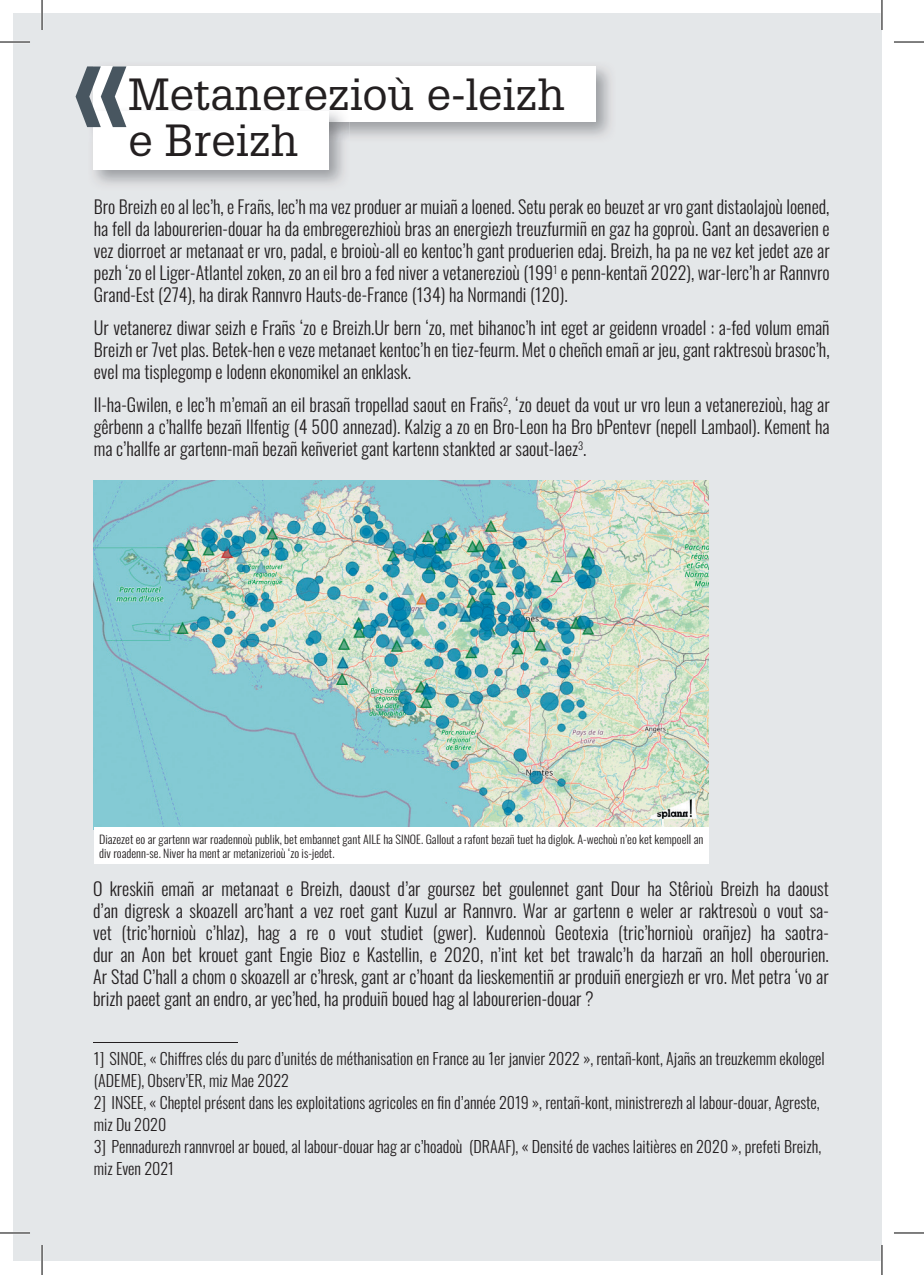
<style>
.page{position:relative;width:924px;height:1275px;background:#fff}
.page>*{position:absolute;margin:0;border:0;box-sizing:border-box;transform-origin:0 0}
.t1{font:700 140px "Glypha LT Std";color:#485660}
.t2{font:44px "Glypha LT Std";color:#231f20}
.t3{font:300 18px/22px "Oswald";color:#231f20;text-align:justify}
.t4{font:300 16px/22px "Oswald";color:#231f20}
.t5{font:300 11.6px/14.4px "Oswald";color:#231f20;scale:1.04 1}
</style>
<div class="page">
<div style="left:14px;top:14px;width:867px;height:1247px;background:#e4e7e9"></div>
<hr style="left:94px;top:1042px;width:144px;height:1px;background:#231f20">
<img style="left:94px;top:480px;width:614px;height:347px">
<div style="left:94px;top:827px;width:614px;height:36px;background:#fff"></div>
<img style="left:92px;top:66px;width:519px;height:71px">
<div style="left:93px;top:66px;width:502px;height:55px;background:#fff"></div>
<img style="left:92px;top:107px;width:257px;height:78px">
<img style="left:93px;top:107px;width:256px;height:14px">
<div style="left:93px;top:111px;width:235px;height:58px;background:#fff"></div>
<hr style="left:0;top:41px;width:30px;height:2px;background:#fff">
<hr style="left:0;top:1231px;width:30px;height:3px;background:#fff">
<hr style="left:41px;top:0;width:2px;height:30px;background:#fff">
<hr style="left:41px;top:1245px;width:2px;height:30px;background:#fff">
<hr style="left:880px;top:0;width:2px;height:30px;background:#fff">
<hr style="left:880px;top:1245px;width:2px;height:30px;background:#fff">
<hr style="left:0;top:42px;width:30px;height:1px;background:#000">
<hr style="left:893px;top:42px;width:30px;height:1px;background:#000">
<hr style="left:0;top:1232px;width:30px;height:1px;background:#000">
<hr style="left:893px;top:1232px;width:30px;height:1px;background:#000">
<hr style="left:42px;top:0;width:1px;height:30px;background:#000">
<hr style="left:42px;top:1245px;width:1px;height:30px;background:#000">
<hr style="left:881px;top:0;width:1px;height:30px;background:#000">
<hr style="left:881px;top:1245px;width:1px;height:30px;background:#000">
<h1 class="t1" style="left:68px;top:0;width:71px">«</h1>
<h2 class="t2" style="left:128px;top:68px;width:437px">Metanerezioù e-leizh</h2>
<h2 class="t2" style="left:128px;top:114px;width:171px">e Breizh</h2>
<p class="t3" style="left:94px;top:193px;width:737px">Bro Breizh eo al lec’h, e Frañs, lec’h ma vez produer ar muiañ a loened. Setu perak eo beuzet ar vro gant distaolajoù loened, ha fell da labourerien-douar ha da embregerezhioù bras an energiezh treuzfurmiñ en gaz ha goproù. Gant an desaverien e vez diorroet ar metanaat er vro, padal, e broioù-all eo kentoc’h gant produerien edaj. Breizh, ha pa ne vez ket jedet aze ar pezh ‘zo el Liger-Atlantel zoken, zo an eil bro a fed niver a vetanerezioù (199<sup>1</sup> e penn-kentañ 2022), war-lerc’h ar Rannvro Grand-Est (274), ha dirak Rannvro Hauts-de-France (134) ha Normandi (120).</p>
<p class="t3" style="left:94px;top:315px;width:737px">Ur vetanerez diwar seizh e Frañs ‘zo e Breizh.Ur bern ‘zo, met bihanoc’h int eget ar geidenn vroadel : a-fed volum emañ Breizh er 7vet plas. Betek-hen e veze metanaet kentoc’h en tiez-feurm. Met o cheñch emañ ar jeu, gant raktresoù brasoc’h, evel ma tisplegomp e lodenn ekonomikel an enklask.</p>
<p class="t3" style="left:94px;top:392px;width:737px">Il-ha-Gwilen, e lec’h m’emañ an eil brasañ tropellad saout en Frañs<sup>2</sup>, ‘zo deuet da vout ur vro leun a vetanerezioù, hag ar gêrbenn a c’hallfe bezañ Ilfentig (4 500 annezad). Kalzig a zo en Bro-Leon ha Bro bPentevr (nepell Lambaol). Kement ha ma c’hallfe ar gartenn-mañ bezañ keñveriet gant kartenn stankted ar saout-laez<sup>3</sup>.</p>
<p class="t5" style="left:99px;top:831px;width:582px">Diazezet eo ar gartenn war roadennoù publik, bet embannet gant AILE ha SINOE. Gallout a rafont bezañ tuet ha diglok. A-wechoù n’eo ket kempoell an div roadenn-se. Niver ha ment ar metanizerioù ‘zo is-jedet.</p>
<p class="t3" style="left:93px;top:876px;width:736px">O kreskiñ emañ ar metanaat e Breizh, daoust d’ar goursez bet goulennet gant Dour ha Stêrioù Breizh ha daoust d’an digresk a skoazell arc’hant a vez roet gant Kuzul ar Rannvro. War ar gartenn e weler ar raktresoù o vout sa&shy;vet (tric’hornioù c’hlaz), hag a re o vout studiet (gwer). Kudennoù Geotexia (tric’hornioù orañjez) ha saotra&shy;dur an Aon bet krouet gant Engie Bioz e Kastellin, e 2020, n’int ket bet trawalc’h da harzañ an holl oberourien.<br>Ar Stad C’hall a chom o skoazell ar c’hresk, gant ar c’hoant da lieskementiñ ar produiñ energiezh er vro. Met petra ‘vo ar brizh paeet gant an endro, ar yec’hed, ha produiñ boued hag al labourerien-douar ?</p>
<p class="t4" style="left:94px;top:1045px;width:732px">1] SINOE, « Chiffres clé s du parc d’unité s de mé thanisation en France au 1er janvier 2022 », rentañ-kont, Ajañs an treuzkemm ekologel (ADEME), Observ’ER, miz Mae 2022<br>2] INSEE, « Cheptel pré sent dans les exploitations agricoles en fin d’anné e 2019 », rentañ-kont, ministrerezh al labour-douar, Agreste, miz Du 2020<br>3] Pennadurezh rannvroel ar boued, al labour-douar hag ar c’hoadoù (DRAAF), « Densité de vaches laitiè res en 2020 », prefeti Breizh, miz Even 2021</p>
</div>
